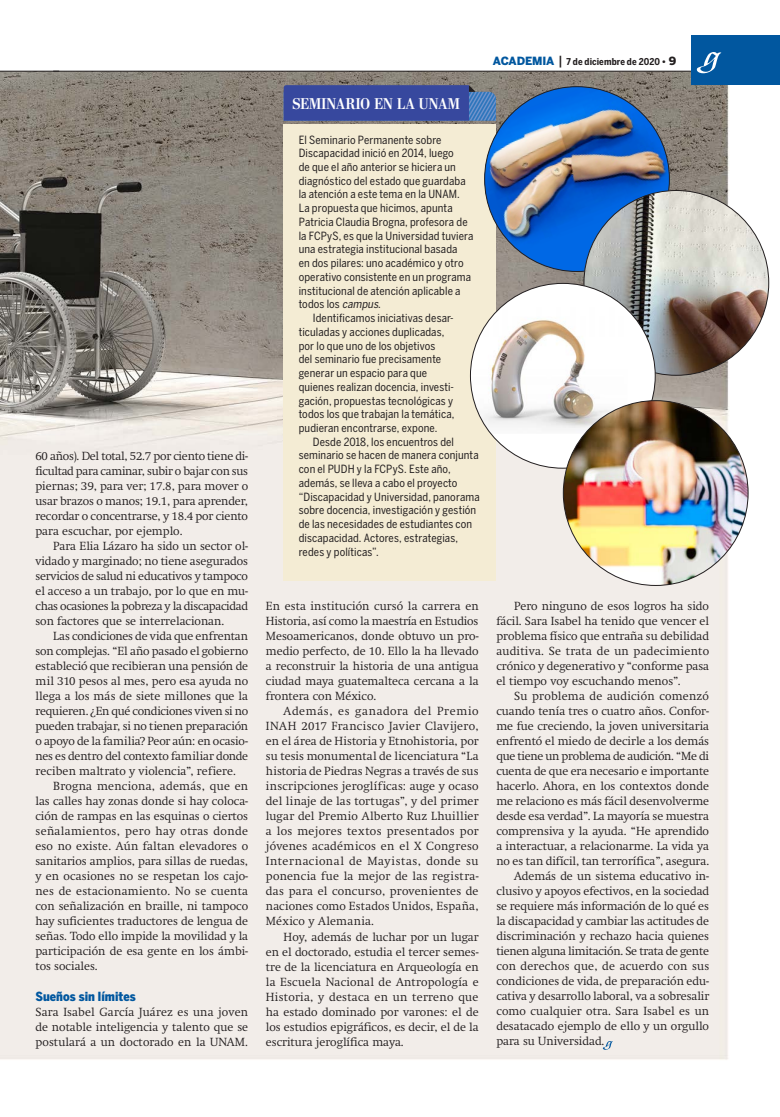
<style>
.page{position:relative;width:780px;height:1117px;background:#fff}
.page>*{position:absolute;margin:0;border:0;box-sizing:border-box;transform-origin:0 0}
._6_0_R_Cabeza{font:700 15.62px "Stilson";letter-spacing:.015em;color:#fff}
._3_0_Descanso{font:900 12.5px "Benton Sans Cond";color:#01579f}
._3_0_Texto{font:300 11.62px/15px "Swift";color:#231f20;text-align:justify}
._6_0_R_Texto{font:11.25px/13.8px "Benton Sans Cond";letter-spacing:.01em;color:#231f20}
._9_0_Folio_Fecha{font:700 9.38px "Benton Sans Cond";letter-spacing:.01em;color:#231f20}
.s1{font-style:italic}
.s2{font-family:"Benton Sans";font-weight:900;font-size:11.25px;color:#01579f}
.s3{font-weight:500;font-size:12.5px}
.s4{font-family:"Benton Sans";font-weight:900}
.s5{font-family:"Benton Sans";font-weight:900;font-size:11.25px}
</style>
<div class="page">
<img style="left:0;top:72px;width:770px;height:988px">
<hr style="left:53px;top:71px;width:673px;height:1px;background:#231f20">
<div style="left:691px;top:35px;width:89px;height:50px;background:#01579f"></div>
<svg style="left:696px;top:52px;width:26px;height:21px"></svg>
<hr style="left:0;top:71px;width:59px;height:1px;background:#231f20">
<div style="left:284px;top:124px;width:212px;height:456px;background:#f4ecd4"></div>
<svg style="left:284px;top:85px;width:212px;height:36px;background:#3b4fa0"></svg>
<svg style="left:602px;top:1040px;width:11px;height:9px"></svg>
<img style="left:484px;top:87px;width:185px;height:184px;border-radius:92px">
<img style="left:584px;top:190px;width:184px;height:185px;border-radius:92px">
<div style="left:470px;top:283px;width:185px;height:185px;background:#fff;border-radius:50%"></div>
<img style="left:470px;top:308px;width:157px;height:126px">
<img style="left:563px;top:400px;width:185px;height:185px;border-radius:92px">
<p class="_3_0_Texto" style="left:35px;top:448px;width:214px">60 años). Del total, 52.7 por ciento tiene di&shy;ficultad para caminar, subir o bajar con sus piernas; 39, para ver; 17.8, para mover o usar brazos o manos; 19.1, para aprender, recordar o concentrarse, y 18.4 por ciento para escuchar, por ejemplo.</p>
<p class="_3_0_Texto" style="left:35px;top:538px;width:214px;text-indent:18px">Para Elia Lázaro ha sido un sector ol&shy;vidado y marginado; no tiene asegurados servicios de salud ni educativos y tampoco el acceso a un trabajo, por lo que en mu&shy;chas ocasiones la pobreza y la discapacidad son factores que se interrelacionan.</p>
<p class="_3_0_Texto" style="left:35px;top:628px;width:214px;text-indent:18px">Las condiciones de vida que enfrentan son complejas. “El año pasado el gobierno estableció que recibieran una pensión de mil 310 pesos al mes, pero esa ayuda no llega a los más de siete millones que la requieren. ¿En qué condiciones viven si no pueden trabajar, si no tienen preparación o apoyo de la familia? Peor aún: en ocasio&shy;nes es dentro del contexto familiar donde reciben maltrato y violencia”, refiere.</p>
<p class="_3_0_Texto" style="left:35px;top:778px;width:214px;text-indent:18px">Brogna menciona, además, que en las calles hay zonas donde si hay coloca&shy;ción de rampas en las esquinas o ciertos señalamientos, pero hay otras donde eso no existe. Aún faltan elevadores o sanitarios amplios, para sillas de ruedas, y en ocasiones no se respetan los cajo&shy;nes de estacionamiento. No se cuenta con señalización en braille, ni tampoco hay suficientes traductores de lengua de señas. Todo ello impide la movilidad y la participación de esa gente en los ámbi&shy;tos sociales.</p>
<p class="_3_0_Descanso" style="left:35px;top:988px;width:102px">Sueños sin límites</p>
<p class="_3_0_Texto" style="left:35px;top:1003px;width:214px">Sara Isabel García Juárez es una joven de notable inteligencia y talento que se postulará a un doctorado en la UNAM.</p>
<p class="_6_0_R_Cabeza" style="left:292px;top:94px;width:169px">SEMINARIO EN LA UNAM</p>
<p class="_6_0_R_Texto" style="left:299px;top:132px;width:176px">El Seminario Permanente sobre Discapacidad inició en 2014, luego<br>de que el año anterior se hiciera un diagnóstico del estado que guardaba la atención a este tema en la UNAM.<br>La propuesta que hicimos, apunta Patricia Claudia Brogna, profesora de la FCPyS, es que la Universidad tuviera una estrategia institucional basada<br>en dos pilares: uno académico y otro operativo consistente en un programa institucional de atención aplicable a todos los <span class="s1">campus</span>.</p>
<p class="_6_0_R_Texto" style="left:299px;top:311px;width:157px;text-indent:14px">Identificamos iniciativas desar&shy;ticuladas y acciones duplicadas, por lo que uno de los objetivos<br>del seminario fue precisamente generar un espacio para que quienes realizan docencia, investi&shy;gación, propuestas tecnológicas y todos los que trabajan la temática, pudieran encontrarse, expone.</p>
<p class="_6_0_R_Texto" style="left:299px;top:434px;width:182px;text-indent:14px">Desde 2018, los encuentros del seminario se hacen de manera conjunta con el PUDH y la FCPyS. Este año, además, se lleva a cabo el proyecto “Discapacidad y Universidad, panorama sobre docencia, investigación y gestión de las necesidades de estudiantes con discapacidad. Actores, estrategias, redes y políticas”.</p>
<p class="_9_0_Folio_Fecha" style="left:493px;top:56px;width:185px"><span class="s2">ACADEMIA</span> <span class="s3">|</span> 7 de diciembre de 2020 <span class="s4">•</span> <span class="s5">9</span></p>
<p class="_3_0_Texto" style="left:266px;top:598px;width:214px">En esta institución cursó la carrera en Historia, así como la maestría en Estudios Mesoamericanos, donde obtuvo un pro&shy;medio perfecto, de 10. Ello la ha llevado a reconstruir la historia de una antigua ciudad maya guatemalteca cercana a la frontera con México.</p>
<p class="_3_0_Texto" style="left:266px;top:703px;width:214px;text-indent:18px">Además, es ganadora del Premio INAH 2017 Francisco Javier Clavijero, en el área de Historia y Etnohistoria, por su tesis monumental de licenciatura “La historia de Piedras Negras a través de sus inscripciones jeroglíficas: auge y ocaso del linaje de las tortugas”, y del primer lugar del Premio Alberto Ruz Lhuillier a los mejores textos presentados por jóvenes académicos en el X Congreso Internacional de Mayistas, donde su ponencia fue la mejor de las registra&shy;das para el concurso, provenientes de naciones como Estados Unidos, España, México y Alemania.</p>
<p class="_3_0_Texto" style="left:266px;top:928px;width:214px;text-indent:18px">Hoy, además de luchar por un lugar en el doctorado, estudia el tercer semes&shy;tre de la licenciatura en Arqueología en la Escuela Nacional de Antropología e Historia, y destaca en un terreno que ha estado dominado por varones: el de los estudios epigráficos, es decir, el de la escritura jeroglífica maya.</p>
<p class="_3_0_Texto" style="left:496px;top:598px;width:214px;text-indent:18px">Pero ninguno de esos logros ha sido fácil. Sara Isabel ha tenido que vencer el problema físico que entraña su debilidad auditiva. Se trata de un padecimiento crónico y degenerativo y “conforme pasa el tiempo voy escuchando menos”.</p>
<p class="_3_0_Texto" style="left:496px;top:688px;width:214px;text-indent:18px">Su problema de audición comenzó cuando tenía tres o cuatro años. Confor&shy;me fue creciendo, la joven universitaria enfrentó el miedo de decirle a los demás que tiene un problema de audición. “Me di cuenta de que era necesario e importante hacerlo. Ahora, en los contextos donde me relaciono es más fácil desenvolverme desde esa verdad”. La mayoría se muestra comprensiva y la ayuda. “He aprendido a interactuar, a relacionarme. La vida ya no es tan difícil, tan terrorífica”, asegura.</p>
<p class="_3_0_Texto" style="left:496px;top:868px;width:214px;text-indent:18px">Además de un sistema educativo in&shy;clusivo y apoyos efectivos, en la sociedad se requiere más información de lo qué es la discapacidad y cambiar las actitudes de discriminación y rechazo hacia quienes tienen alguna limitación. Se trata de gente con derechos que, de acuerdo con sus condiciones de vida, de preparación edu&shy;cativa y desarrollo laboral, va a sobresalir como cualquier otra. Sara Isabel es un desatacado ejemplo de ello y un orgullo para su Universidad.</p>
</div>
